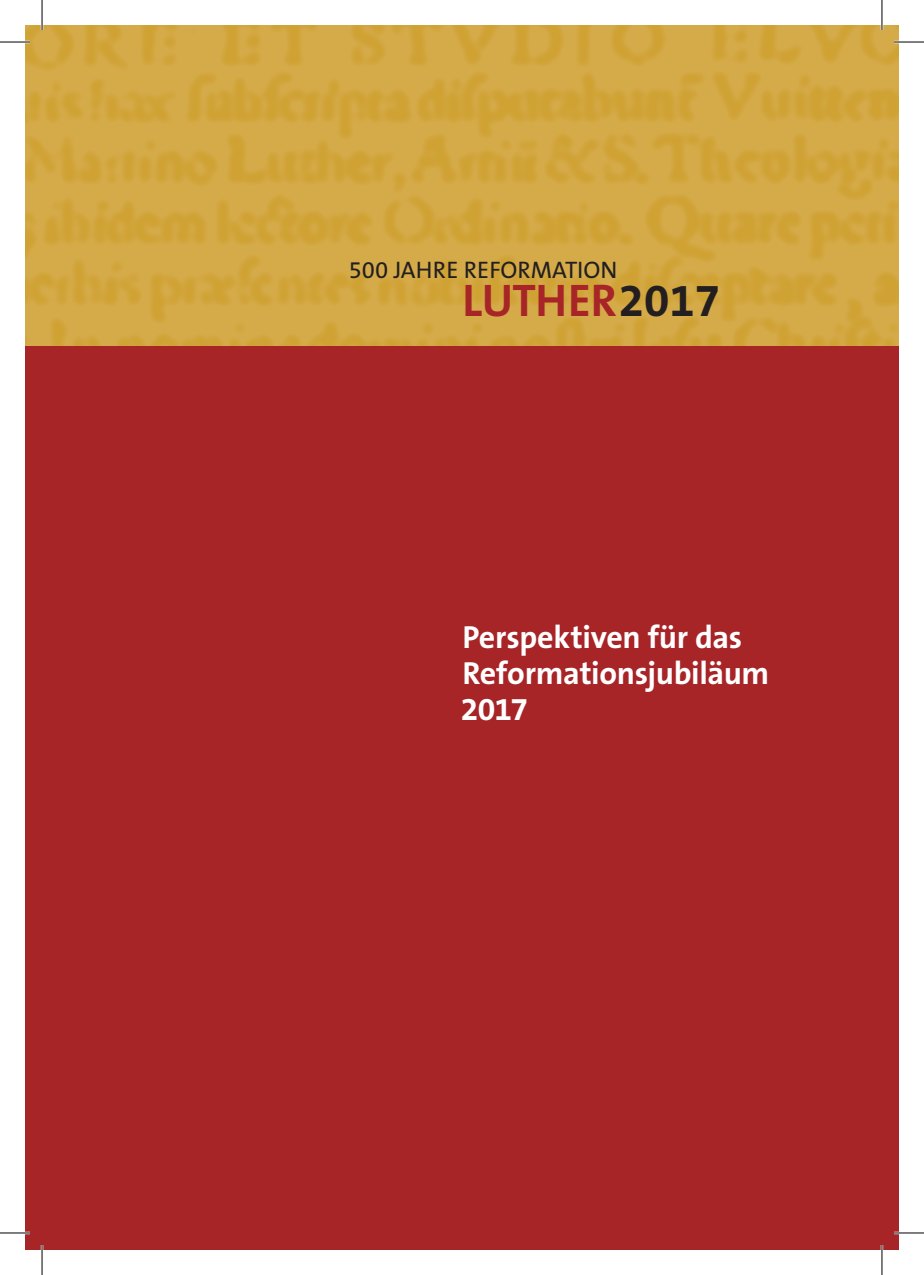
<style>
.page{position:relative;width:924px;height:1275px;background:#fff}
.page>*{position:absolute;margin:0;border:0;box-sizing:border-box;transform-origin:0 0}
.t1{font:700 46px "The Sans B7";color:#a72427}
.t2{font:700 32px/36px "The Sans B7";letter-spacing:-.01em;color:#fff}
.t3{font:24px "The Sans B5 Plain";color:#231f20}
.s1{color:#231f20}
</style>
<div class="page">
<div style="left:25px;top:346px;width:873px;height:904px;background:#a72427"></div>
<img style="left:25px;top:25px;width:873px;height:321px">
<hr style="left:0;top:41px;width:30px;height:2px;background:#fff">
<hr style="left:893px;top:41px;width:30px;height:2px;background:#fff">
<hr style="left:0;top:1231px;width:30px;height:3px;background:#fff">
<hr style="left:893px;top:1231px;width:30px;height:3px;background:#fff">
<hr style="left:41px;top:0;width:2px;height:30px;background:#fff">
<hr style="left:41px;top:1245px;width:2px;height:30px;background:#fff">
<hr style="left:880px;top:0;width:2px;height:30px;background:#fff">
<hr style="left:880px;top:1245px;width:2px;height:30px;background:#fff">
<hr style="left:0;top:42px;width:30px;height:1px;background:#000">
<hr style="left:893px;top:42px;width:30px;height:1px;background:#000">
<hr style="left:0;top:1232px;width:30px;height:1px;background:#000">
<hr style="left:893px;top:1232px;width:30px;height:1px;background:#000">
<hr style="left:42px;top:0;width:1px;height:30px;background:#000">
<hr style="left:42px;top:1245px;width:1px;height:30px;background:#000">
<hr style="left:881px;top:0;width:1px;height:30px;background:#000">
<hr style="left:881px;top:1245px;width:1px;height:30px;background:#000">
<p class="t3" style="left:348px;top:257px;width:270px">500 JAHRE REFORMATION</p>
<h1 class="t1" style="left:462px;top:276px;width:259px">LUTHER<span class="s1">2017</span></h1>
<p class="t2" style="left:460px;top:620px;width:310px">Perspektiven für das<br>Reformationsjubiläum<br>2017</p>
</div>
